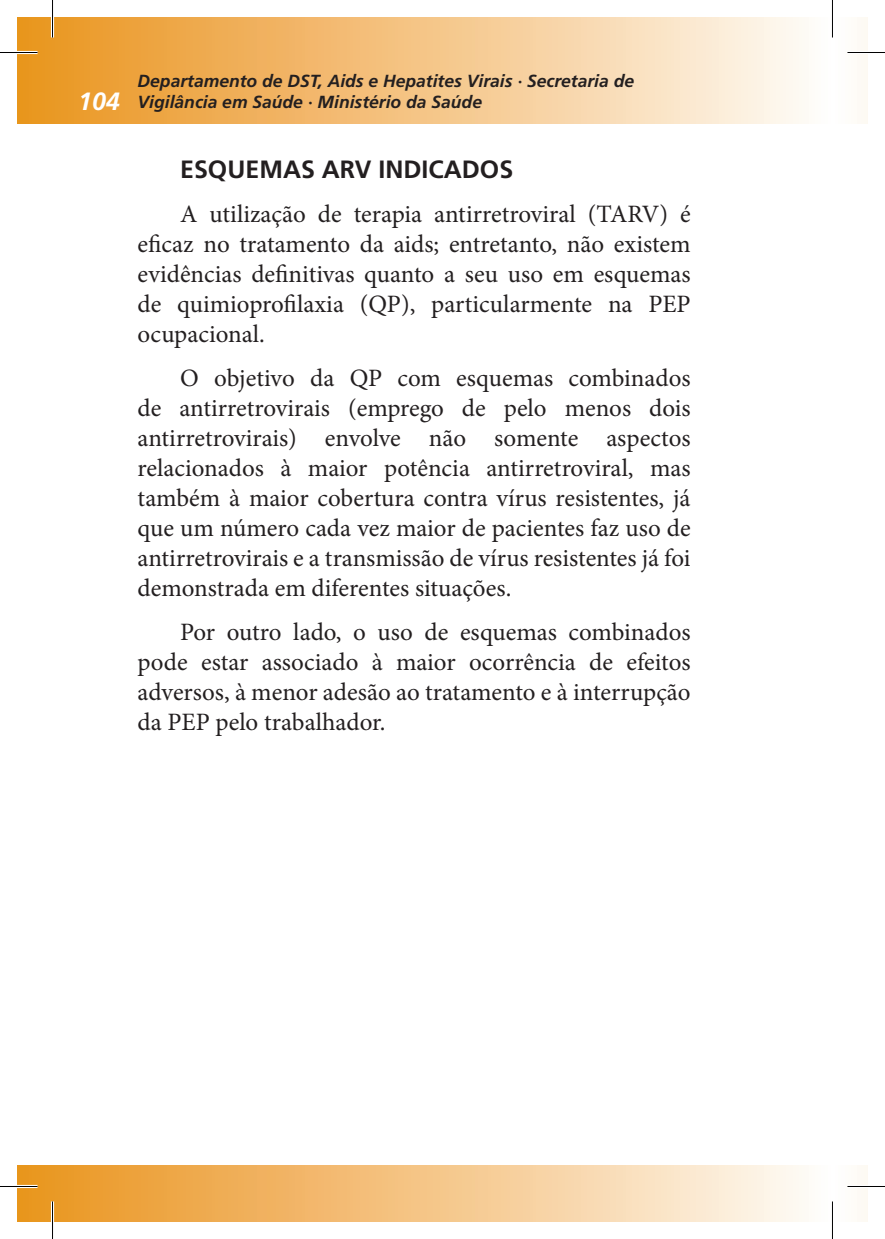
<style>
.page{position:relative;width:885px;height:1239px;background:#fff}
.page>*{position:absolute;margin:0;border:0;box-sizing:border-box;transform-origin:0 0}
.t1{font:25px/30px "Minion Pro";color:#231f20;text-align:justify}
.t2{font:700 25px "Frutiger LT Std";color:#231f20}
.t3{font:italic 700 17.5px/21px "Frutiger LT Std";color:#231f20}
.s1{font-size:25px;color:#fff}
</style>
<div class="page">
<div style="left:17px;top:17px;width:815px;height:106px;background:linear-gradient(to right,#ea931b,#fffbf7)"></div>
<div style="left:17px;top:1165px;width:815px;height:57px;background:linear-gradient(to right,#ea931b,#fffbf7)"></div>
<div style="left:832px;top:17px;width:35px;height:106px;background:#fefdf9"></div>
<div style="left:832px;top:1165px;width:35px;height:57px;background:#fefdf9"></div>
<hr style="left:0;top:51px;width:38px;height:3px;background:#fff">
<hr style="left:847px;top:51px;width:38px;height:3px;background:#fff">
<hr style="left:0;top:1185px;width:38px;height:3px;background:#fff">
<hr style="left:847px;top:1185px;width:38px;height:3px;background:#fff">
<hr style="left:51px;top:0;width:3px;height:37px;background:#fff">
<hr style="left:51px;top:1201px;width:3px;height:38px;background:#fff">
<hr style="left:830px;top:0;width:4px;height:37px;background:#fff">
<hr style="left:830px;top:1201px;width:4px;height:38px;background:#fff">
<hr style="left:0;top:52px;width:38px;height:1px;background:#000">
<hr style="left:847px;top:52px;width:38px;height:1px;background:#000">
<hr style="left:0;top:1186px;width:38px;height:1px;background:#000">
<hr style="left:847px;top:1186px;width:38px;height:1px;background:#000">
<hr style="left:52px;top:0;width:1px;height:37px;background:#000">
<hr style="left:52px;top:1201px;width:1px;height:38px;background:#000">
<hr style="left:832px;top:0;width:1px;height:37px;background:#000">
<hr style="left:832px;top:1201px;width:1px;height:38px;background:#000">
<p class="t3" style="left:78px;top:70px;width:557px;text-indent:59px">Departamento de DST, Aids e Hepatites Virais · Secretaria de<br><span class="s1">104</span> Vigilância em Saúde · Ministério da Saúde</p>
<p class="t2" style="left:180px;top:154px;width:334px">ESQUEMAS ARV INDICADOS</p>
<p class="t1" style="left:138px;top:199px;width:554px;text-indent:43px">A utilização de terapia antirretroviral (TARV) é eficaz no tratamento da aids; entretanto, não existem evidências definitivas quanto a seu uso em esquemas de quimioprofilaxia (QP), particularmente na PEP ocupacional.</p>
<p class="t1" style="left:138px;top:363px;width:554px;text-indent:43px">O objetivo da QP com esquemas combinados de antirretrovirais (emprego de pelo menos dois antirretrovirais) envolve não somente aspectos relacionados à maior potência antirretroviral, mas também à maior cobertura contra vírus resistentes, já que um número cada vez maior de pacientes faz uso de antirretrovirais e a transmissão de vírus resistentes já foi demonstrada em diferentes situações.</p>
<p class="t1" style="left:138px;top:617px;width:554px;text-indent:43px">Por outro lado, o uso de esquemas combinados pode estar associado à maior ocorrência de efeitos adversos, à menor adesão ao tratamento e à interrupção da PEP pelo trabalhador.</p>
</div>
